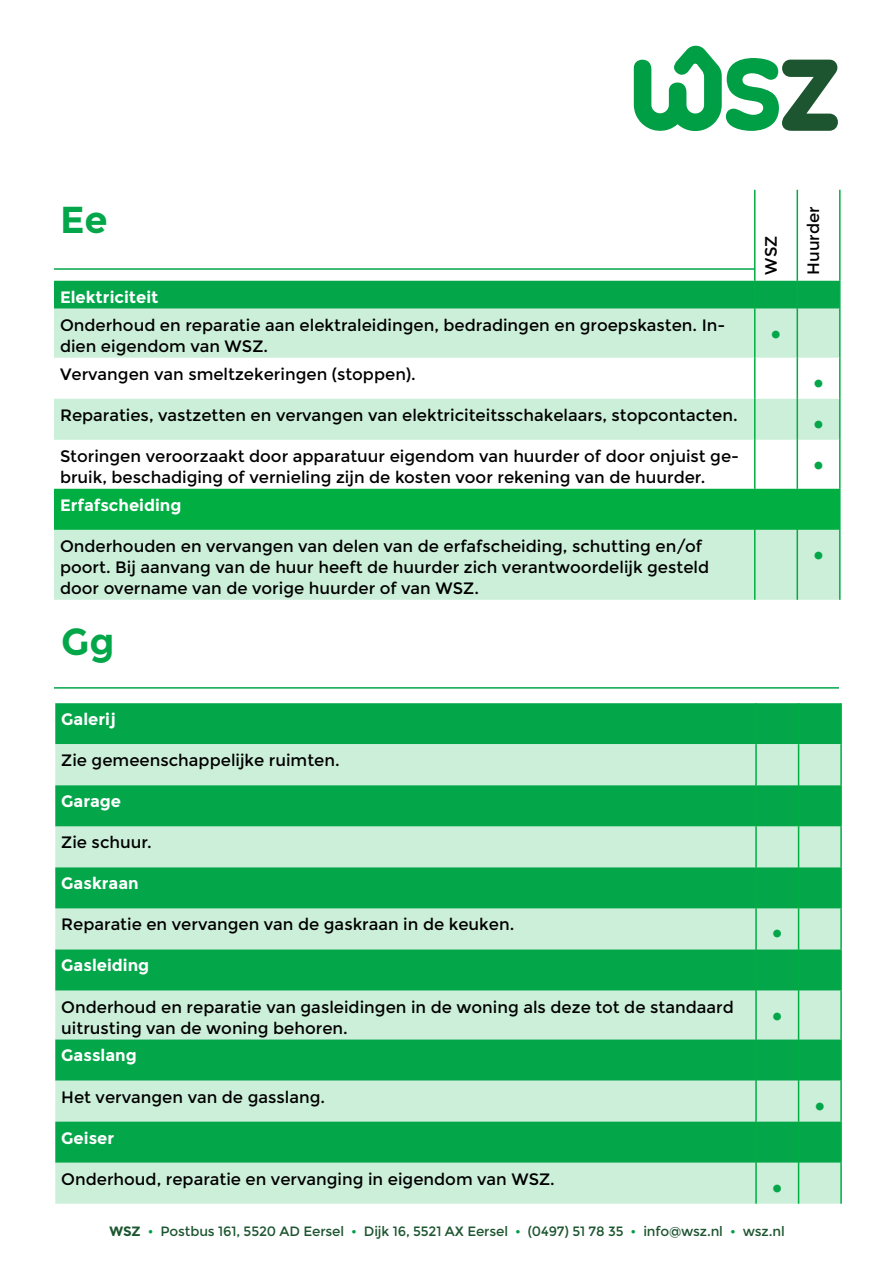
<style>
.page{position:relative;width:893px;height:1263px;background:#fff}
.page>*{position:absolute;margin:0;border:0;box-sizing:border-box;transform-origin:0 0}
.t1{font:700 37.5px "Montserrat";color:#04a64a}
.t2{font:30px "Montserrat";color:#04a64a}
.t3{font:16.5px/21px "Montserrat";color:#000}
.t4{font:700 16.5px "Montserrat";color:#fff}
.t5{font:13.5px "Montserrat";letter-spacing:-.01em;color:#1d5530}
.s1{font-weight:700}
.s2{color:#009e45}
</style>
<div class="page">
<div style="left:55px;top:703px;width:785px;height:41px;background:#04a64a"></div>
<div style="left:55px;top:744px;width:785px;height:460px;background:#ccefd9"></div>
<div style="left:55px;top:785px;width:785px;height:41px;background:#04a64a"></div>
<div style="left:55px;top:867px;width:785px;height:41px;background:#04a64a"></div>
<div style="left:55px;top:949px;width:785px;height:41px;background:#04a64a"></div>
<div style="left:55px;top:1039px;width:785px;height:41px;background:#04a64a"></div>
<div style="left:55px;top:1121px;width:785px;height:41px;background:#04a64a"></div>
<hr style="left:840px;top:703px;width:2px;height:41px;background:#00ae42">
<hr style="left:840px;top:744px;width:2px;height:41px;background:#00ae42">
<hr style="left:840px;top:785px;width:2px;height:41px;background:#00ae42">
<hr style="left:840px;top:826px;width:2px;height:41px;background:#00ae42">
<hr style="left:840px;top:867px;width:2px;height:41px;background:#00ae42">
<hr style="left:840px;top:908px;width:2px;height:41px;background:#00ae42">
<hr style="left:840px;top:949px;width:2px;height:41px;background:#00ae42">
<hr style="left:840px;top:990px;width:2px;height:49px;background:#00ae42">
<hr style="left:840px;top:1039px;width:2px;height:41px;background:#00ae42">
<hr style="left:840px;top:1080px;width:2px;height:41px;background:#00ae42">
<hr style="left:840px;top:1121px;width:2px;height:41px;background:#00ae42">
<hr style="left:840px;top:1162px;width:2px;height:42px;background:#00ae42">
<hr style="left:755px;top:703px;width:2px;height:41px;background:#00ae42">
<hr style="left:798px;top:703px;width:1px;height:41px;background:#00ae42">
<hr style="left:755px;top:744px;width:2px;height:41px;background:#00ae42">
<hr style="left:798px;top:744px;width:1px;height:41px;background:#00ae42">
<hr style="left:755px;top:785px;width:2px;height:41px;background:#00ae42">
<hr style="left:798px;top:785px;width:1px;height:41px;background:#00ae42">
<hr style="left:755px;top:826px;width:2px;height:41px;background:#00ae42">
<hr style="left:798px;top:826px;width:1px;height:41px;background:#00ae42">
<hr style="left:755px;top:867px;width:2px;height:41px;background:#00ae42">
<hr style="left:798px;top:867px;width:1px;height:41px;background:#00ae42">
<hr style="left:755px;top:908px;width:2px;height:41px;background:#00ae42">
<hr style="left:798px;top:908px;width:1px;height:41px;background:#00ae42">
<hr style="left:755px;top:949px;width:2px;height:41px;background:#00ae42">
<hr style="left:798px;top:949px;width:1px;height:41px;background:#00ae42">
<hr style="left:755px;top:990px;width:2px;height:49px;background:#00ae42">
<hr style="left:798px;top:990px;width:1px;height:49px;background:#00ae42">
<hr style="left:755px;top:1039px;width:2px;height:41px;background:#00ae42">
<hr style="left:798px;top:1039px;width:1px;height:41px;background:#00ae42">
<hr style="left:755px;top:1080px;width:2px;height:41px;background:#00ae42">
<hr style="left:798px;top:1080px;width:1px;height:41px;background:#00ae42">
<hr style="left:755px;top:1121px;width:2px;height:41px;background:#00ae42">
<hr style="left:798px;top:1121px;width:1px;height:41px;background:#00ae42">
<hr style="left:755px;top:1162px;width:2px;height:42px;background:#00ae42">
<hr style="left:798px;top:1162px;width:1px;height:42px;background:#00ae42">
<svg style="left:54px;top:309px;width:785px;height:291px;fill:#ccefd9"></svg>
<div style="left:54px;top:489px;width:785px;height:41px;background:#00ae42"></div>
<hr style="left:839px;top:190px;width:2px;height:91px;background:#00ae42">
<hr style="left:839px;top:281px;width:2px;height:28px;background:#00ae42">
<hr style="left:839px;top:309px;width:2px;height:49px;background:#00ae42">
<hr style="left:839px;top:358px;width:2px;height:41px;background:#00ae42">
<hr style="left:839px;top:399px;width:2px;height:41px;background:#00ae42">
<hr style="left:839px;top:440px;width:2px;height:49px;background:#00ae42">
<hr style="left:839px;top:489px;width:2px;height:41px;background:#00ae42">
<hr style="left:839px;top:530px;width:2px;height:70px;background:#00ae42">
<hr style="left:754px;top:190px;width:1px;height:91px;background:#00ae42">
<hr style="left:796px;top:190px;width:2px;height:91px;background:#00ae42">
<div style="left:54px;top:281px;width:786px;height:28px;background:#04a64a"></div>
<hr style="left:796px;top:281px;width:2px;height:28px;background:#00ae42">
<hr style="left:754px;top:309px;width:1px;height:49px;background:#00ae42">
<hr style="left:796px;top:309px;width:2px;height:49px;background:#00ae42">
<hr style="left:754px;top:358px;width:1px;height:41px;background:#00ae42">
<hr style="left:796px;top:358px;width:2px;height:41px;background:#00ae42">
<hr style="left:754px;top:399px;width:1px;height:41px;background:#00ae42">
<hr style="left:796px;top:399px;width:2px;height:41px;background:#00ae42">
<hr style="left:754px;top:440px;width:1px;height:49px;background:#00ae42">
<hr style="left:796px;top:440px;width:2px;height:49px;background:#00ae42">
<hr style="left:754px;top:489px;width:1px;height:41px;background:#00ae42">
<hr style="left:796px;top:489px;width:2px;height:41px;background:#00ae42">
<hr style="left:754px;top:530px;width:1px;height:70px;background:#00ae42">
<hr style="left:796px;top:530px;width:2px;height:70px;background:#00ae42">
<hr style="left:54px;top:268px;width:701px;height:2px;background:#04a64a">
<hr style="left:54px;top:687px;width:785px;height:2px;background:#04a64a">
<svg style="left:634px;top:45px;width:204px;height:86px"></svg>
<h1 class="t1" style="left:60px;top:197px;width:49px">Ee</h1>
<p class="t4" style="left:60px;top:287px;width:100px">Elektriciteit</p>
<p class="t3" style="left:60px;top:315px;width:667px">Onderhoud en reparatie aan elektraleidingen, bedradingen en groepskasten. In&shy;dien eigendom van WSZ.</p>
<p class="t3" style="left:60px;top:363px;width:357px">Vervangen van smeltzekeringen (stoppen).</p>
<p class="t3" style="left:60px;top:405px;width:679px">Reparaties, vastzetten en vervangen van elektriciteitsschakelaars, stopcontacten.</p>
<p class="t3" style="left:60px;top:446px;width:681px">Storingen veroorzaakt door apparatuur eigendom van huurder of door onjuist ge&shy;bruik, beschadiging of vernieling zijn de kosten voor rekening van de huurder.</p>
<p class="t4" style="left:60px;top:495px;width:123px">Erfafscheiding</p>
<p class="t3" style="left:60px;top:536px;width:651px">Onderhouden en vervangen van delen van de erfafscheiding, schutting en/of poort. Bij aanvang van de huur heeft de huurder zich verantwoordelijk gesteld door overname van de vorige huurder of van WSZ.</p>
<h1 class="t1" style="left:61px;top:620px;width:55px">Gg</h1>
<p class="t4" style="left:61px;top:709px;width:56px">Galerij</p>
<p class="t3" style="left:61px;top:750px;width:280px">Zie gemeenschappelijke ruimten.</p>
<p class="t4" style="left:61px;top:792px;width:61px">Garage</p>
<p class="t3" style="left:61px;top:832px;width:92px">Zie schuur.</p>
<p class="t4" style="left:61px;top:874px;width:79px">Gaskraan</p>
<p class="t3" style="left:61px;top:914px;width:455px">Reparatie en vervangen van de gaskraan in de keuken.</p>
<p class="t4" style="left:61px;top:956px;width:89px">Gasleiding</p>
<p class="t3" style="left:61px;top:996px;width:674px">Onderhoud en reparatie van gasleidingen in de woning als deze tot de standaard uitrusting van de woning behoren.</p>
<p class="t4" style="left:61px;top:1046px;width:77px">Gasslang</p>
<p class="t3" style="left:61px;top:1086px;width:265px">Het vervangen van de gasslang.</p>
<p class="t4" style="left:61px;top:1128px;width:54px">Geiser</p>
<p class="t3" style="left:61px;top:1168px;width:495px">Onderhoud, reparatie en vervanging in eigendom van WSZ.</p>
<p class="t3" style="left:761px;top:275px;width:40px;rotate:-90deg">WSZ</p>
<h2 class="t2" style="left:770px;top:316px;width:14px">•</h2>
<h2 class="t2" style="left:771px;top:915px;width:14px">•</h2>
<h2 class="t2" style="left:771px;top:997px;width:14px">•</h2>
<h2 class="t2" style="left:771px;top:1170px;width:14px">•</h2>
<p class="t5" style="left:110px;top:1224px;width:677px"><span class="s1">WSZ</span> <span class="s2">•</span> Postbus 161, 5520 AD Eersel <span class="s2">•</span> Dijk 16, 5521 AX Eersel <span class="s2">•</span> (0497) 51 78 35 <span class="s2">•</span> info@wsz.nl <span class="s2">•</span> wsz.nl</p>
<p class="t3" style="left:803px;top:275px;width:70px;rotate:-90deg">Huurder</p>
<h2 class="t2" style="left:812px;top:365px;width:14px">•</h2>
<h2 class="t2" style="left:812px;top:406px;width:14px">•</h2>
<h2 class="t2" style="left:812px;top:447px;width:14px">•</h2>
<h2 class="t2" style="left:812px;top:537px;width:14px">•</h2>
<h2 class="t2" style="left:813px;top:1087px;width:14px">•</h2>
</div>
